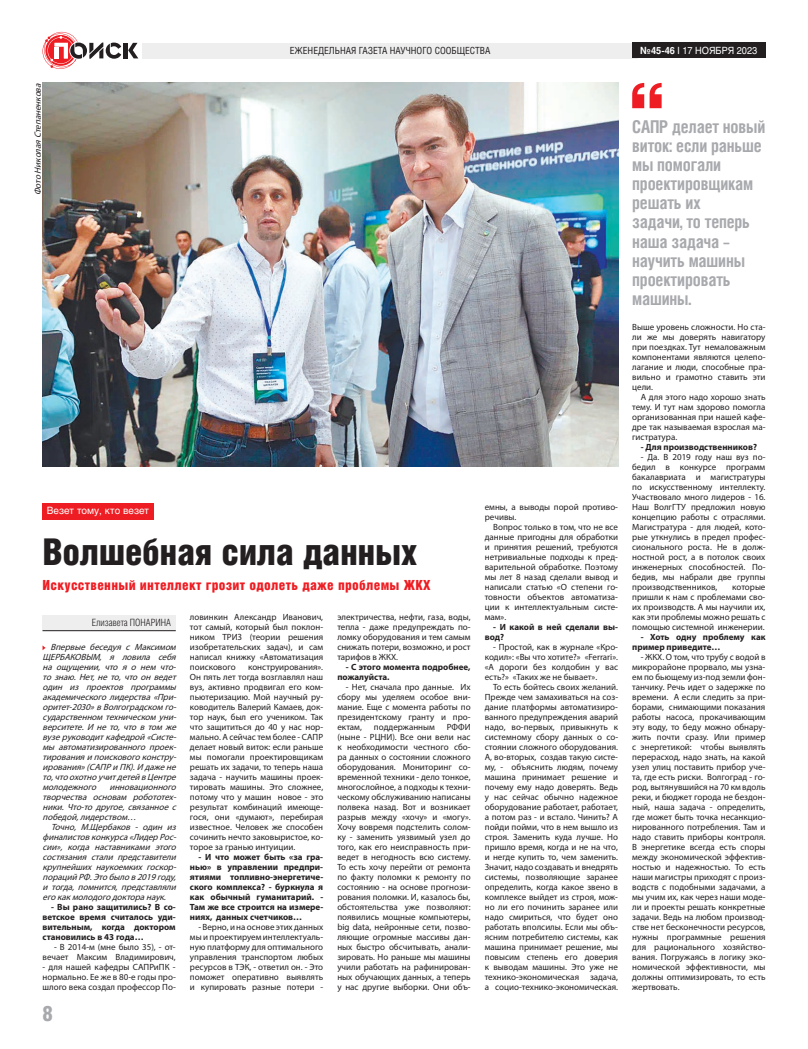
<style>
.page{position:relative;width:808px;height:1049px;background:#fff}
.page>*{position:absolute;margin:0;border:0;box-sizing:border-box;transform-origin:0 0}
.t1{font:37px "Helios Cond Black C";letter-spacing:-.01em;color:#231f20}
.t2{font:21.1px "Helios Cond Black C";color:#a8a9ad}
.t3{font:700 17.7px/19.2px "Helios Cond C";letter-spacing:-.01em;color:#a8a9ad;scale:.96 1}
.t4{font:14px "Helios Cond Black C";letter-spacing:.02em;color:#ee1d23}
.t5{font:10px "Helios C";color:#fff}
.t6{font:10px "Helios Cond Light C";color:#231f20}
.t7{font:9.8px "Helios Cond C";color:#231f20}
.t8{font:9.8px "Helios C";color:#fff;scale:.93 1}
.t9{font:9px/10px "Myriad Pro";color:#231f20;text-align:justify}
.t10{font:italic 9px/10px "Myriad Pro";color:#231f20;text-align:justify}
.t11{font:700 9px/10px "Myriad Pro";color:#231f20}
.s1{font-weight:700}
</style>
<div class="page">
<hr style="left:124px;top:43px;width:4px;height:15px;background:#231f20">
<svg style="left:128px;top:43px;width:10px;height:15px"></svg>
<svg style="left:43px;top:32px;width:78px;height:37px"></svg>
<div style="left:142px;top:43px;width:496px;height:16px;background:#eeeeef"></div>
<div style="left:632px;top:43px;width:133px;height:15px;background:#231f20"></div>
<div style="left:43px;top:615px;width:133px;height:16px;background:#eeeeef"></div>
<hr style="left:43px;top:630px;width:133px;height:1px;background:#231f20">
<svg style="left:632px;top:83px;width:30px;height:25px"></svg>
<div style="left:43px;top:503px;width:111px;height:16px;background:#ee1d23"></div>
<img style="left:43px;top:83px;width:575px;height:383px">
<p class="t10" style="left:33px;top:195px;width:115px;rotate:-90deg">Фото Николая Степаненкова</p>
<p class="t7" style="left:290px;top:45px;width:202px">ЕЖЕНЕДЕЛЬНАЯ ГАЗЕТА НАУЧНОГО СООБЩЕСТВА</p>
<p class="t8" style="left:640px;top:44px;width:127px"><span class="s1">№45-46</span> I 17 НОЯБРЯ 2023</p>
<h3 class="t3" style="left:632px;top:116px;width:140px">САПР делает новый виток: если раньше мы помогали проектировщикам решать их<br>задачи, то теперь наша задача – научить машины проектировать машины.</h3>
<p class="t5" style="left:47px;top:504px;width:104px">Везет тому, кто везет</p>
<h1 class="t1" style="left:43px;top:531px;width:376px">Волшебная сила данных</h1>
<h3 class="t4" style="left:43px;top:577px;width:390px">Искусственный интеллект грозит одолеть даже проблемы ЖКХ</h3>
<p class="t6" style="left:92px;top:617px;width:81px">Елизавета ПОНАРИНА</p>
<p class="t10" style="left:43px;top:643px;width:137px;text-indent:8px">Впервые беседуя с Максимом ЩЕРБАКОВЫМ, я ловила себя на ощущении, что я о нем что&shy;то знаю. Нет, не то, что он ведет один из проектов программы академического лидерства «При&shy;оритет-2030»в Волгоградском го&shy;сударственном техническом уни&shy;верситете. И не то, что в том же вузе руководиткафедрой «Систе&shy;мы автоматизированного проек&shy;тирования и поискового констру&shy;ирования»(САПР и ПК).И даже не то,что охотно учитдетей в Центре молодежного инновационного творчества основам робототех&shy;ники. Что-то другое, связанное с победой,лидерством…</p>
<p class="t10" style="left:43px;top:823px;width:137px;text-indent:9px">Точно, М.Щербаков - один из финалистов конкурса «Лидер Рос&shy;сии», когда наставниками этого состязания стали представители крупнейших наукоемких госкор&shy;пораций РФ.Это было в 2019 году, и тогда, помнится, представляли его как молодого доктора наук.</p>
<p class="t11" style="left:43px;top:902px;width:135px;text-align:justify;text-indent:9px">- Вы рано защитились? В со&shy;ветское время считалось уди&shy;вительным, когда доктором становились в 43 года…</p>
<p class="t9" style="left:43px;top:943px;width:135px;text-align:right">- В 2014-м (мне было 35), - от&shy;вечает Максим Владимирович,</p>
<p class="t9" style="left:43px;top:963px;width:135px">- для нашей кафедры САПРиПК - нормально. Ее же в 80-е годы про&shy;шлого века создал профессор По-</p>
<h2 class="t2" style="left:43px;top:1001px;width:12px">8</h2>
<p class="t9" style="left:190px;top:613px;width:135px">ловинкин Александр Иванович, тот самый, который был поклон&shy;ником ТРИЗ (теории решения изобретательских задач), и сам написал книжку «Автоматизация поискового</p>
<p class="t9" style="left:190px;top:663px;width:135px;text-indent:58px">конструирования».<br>Он пять лет тогда возглавлял наш вуз, активно продвигал его ком&shy;пьютеризацию. Мой научный ру&shy;ководитель Валерий Камаев, док&shy;тор наук, был его учеником. Так что защититься до 40 у нас нор&shy;мально. А сейчас тем более - САПР делает новый виток: если раньше мы помогали проектировщикам решать их задачи, то теперь наша задача - научить машины проек&shy;тировать машины. Это сложнее, потому что у машин новое - это результат комбинаций имеюще&shy;гося, они «думают», перебирая известное. Человек же способен сочинить нечто заковыристое, ко&shy;торое за гранью интуиции.</p>
<p class="t11" style="left:190px;top:852px;width:135px;text-align:justify;text-indent:9px">- И что может быть «за гра&shy;нью» в управлении предпри&shy;ятиями топливно-энергетиче&shy;ского комплекса? - буркнула я как обычный гуманитарий. - Там же все строится на измере&shy;ниях, данных счетчиков…</p>
<p class="t9" style="left:190px;top:923px;width:135px;text-indent:9px">- Верно, и на основе этих данных мы и проектируем интеллектуаль&shy;ную платформу для оптимального управления транспортом любых ресурсов в ТЭК, - ответил он. - Это поможет оперативно выявлять и купировать разные потери -</p>
<p class="t9" style="left:337px;top:613px;width:135px">электричества, нефти, газа, воды, тепла - даже предупреждать по&shy;ломку оборудования и тем самым снижать потери, возможно, и рост тарифов в ЖКХ.</p>
<p class="t11" style="left:337px;top:662px;width:135px;text-indent:9px">- С этого момента подробнее, пожалуйста.</p>
<p class="t9" style="left:337px;top:683px;width:135px;text-indent:9px">- Нет, сначала про данные. Их сбору мы уделяем особое вни&shy;мание. Еще с момента работы по президентскому гранту и про&shy;ектам,</p>
<p class="t9" style="left:337px;top:723px;width:135px;text-indent:110px">РФФИ (ныне - РЦНИ). Все они вели нас к необходимости честного сбо&shy;ра данных о состоянии сложного оборудования. Мониторинг со&shy;временной техники - дело тонкое, многослойное, а подходы к техни&shy;ческому обслуживанию написаны полвека назад. Вот и возникает разрыв между «хочу» и «могу».<br>Хочу вовремя подстелить солом&shy;ку - заменить уязвимый узел до того, как его неисправность при&shy;ведет в негодность всю систему.<br>То есть хочу перейти от ремонта по факту поломки к ремонту по состоянию - на основе прогнози&shy;рования поломки. И, казалось бы, обстоятельства уже позволяют: появились мощные компьютеры, big data, нейронные сети, позво&shy;ляющие огромные массивы дан&shy;ных быстро обсчитывать, анали&shy;зировать. Но раньше мы машины учили работать на рафинирован&shy;ных обучающих данных, а теперь у нас другие выборки. Они объ-</p>
<p class="t9" style="left:374px;top:723px;width:62px">поддержанным</p>
<p class="t9" style="left:485px;top:503px;width:135px">емны, а выводы порой противо&shy;речивы.</p>
<p class="t9" style="left:485px;top:523px;width:135px;text-indent:9px">Вопрос только в том, что не все данные пригодны для обработки и принятия решений, требуются нетривиальные подходы к пред&shy;варительной обработке. Поэтому мы лет 8 назад сделали вывод и написали статью «О степени го&shy;товности объектов автоматиза&shy;ции к интеллектуальным систе&shy;мам».</p>
<p class="t11" style="left:485px;top:622px;width:135px;text-indent:9px">- И какой в ней сделали вы&shy;вод?</p>
<p class="t9" style="left:485px;top:643px;width:135px;text-indent:9px">- Простой, как в журнале «Кро&shy;кодил»: «Вы что хотите?» «Ferrari». «А дороги без колдобин у вас есть?» «Таких же не бывает».</p>
<p class="t9" style="left:485px;top:683px;width:135px;text-indent:9px">То есть бойтесь своих желаний.<br>Прежде чем замахиваться на соз&shy;дание платформы автоматизиро&shy;ванного предупреждения аварий надо, во-первых, привыкнуть к системному сбору данных о со&shy;стоянии сложного оборудования.<br>А, во-вторых, создав такую систе&shy;му, - объяснить людям, почему машина принимает решение и почему ему надо доверять. Ведь у нас сейчас обычно надежное оборудование работает, работает, а потом раз - и встало. Чинить? А пойди пойми, что в нем вышло из строя. Заменить куда лучше. Но пришло время, когда и не на что, и негде купить то, чем заменить.<br>Значит, надо создавать и внедрять системы, позволяющие заранее определить, когда какое звено в комплексе выйдет из строя, мож&shy;но ли его починить заранее или надо смириться, что будет оно работать вполсилы. Если мы объ&shy;ясним потребителю системы, как машина принимает решение, мы повысим степень его доверия к выводам машины. Это уже не технико-экономическая задача, а социо-технико-экономическая.</p>
<p class="t9" style="left:632px;top:323px;width:135px">Выше уровень сложности. Но ста&shy;ли же мы доверять навигатору при поездках. Тут немаловажным компонентами являются целепо&shy;лагание и люди, способные пра&shy;вильно и грамотно ставить эти цели.</p>
<p class="t9" style="left:632px;top:393px;width:135px;text-indent:9px">А для этого надо хорошо знать тему. И тут нам здорово помогла организованная при нашей кафе&shy;дре так называемая взрослая ма&shy;гистратура.</p>
<p class="t11" style="left:641px;top:442px;width:118px">- Для производственников?</p>
<p class="t9" style="left:632px;top:453px;width:135px;text-indent:9px">- Да. В 2019 году наш вуз по&shy;бедил в конкурсе программ бакалавриата и магистратуры по искусственному интеллекту.<br>Участвовало много лидеров - 16.<br>Наш ВолгГТУ предложил новую концепцию работы с отраслями.<br>Магистратура - для людей, кото&shy;рые уткнулись в предел профес&shy;сионального роста. Не в долж&shy;ностной рост, а в потолок своих инженерных способностей. По&shy;бедив, мы набрали две группы производственников,</p>
<p class="t9" style="left:632px;top:583px;width:135px;text-indent:100px">которые пришли к нам с проблемами сво&shy;их производств. А мы научили их, как эти проблемы можно решать с помощью системной инженерии.</p>
<p class="t11" style="left:632px;top:632px;width:135px;text-indent:9px">- Хоть одну проблему как пример приведите…</p>
<p class="t9" style="left:632px;top:653px;width:135px;text-indent:9px">- ЖКХ. О том, что трубу с водой в микрорайоне прорвало, мы узна&shy;ем по бьющему из-под земли фон&shy;танчику. Речь идет о задержке по времени. А если следить за при&shy;борами, снимающими показания работы насоса, прокачивающим эту воду, то беду можно обнару&shy;жить почти сразу. Или пример с энергетикой: чтобы выявлять перерасход, надо знать, на какой узел улиц поставить прибор уче&shy;та, где есть риски. Волгоград - го&shy;род, вытянувшийся на 70 км вдоль реки, и бюджет города не бездон&shy;ный, наша задача - определить, где может быть точка несанкцио&shy;нированного потребления. Там и надо ставить приборы контроля.<br>В энергетике всегда есть споры между экономической эффектив&shy;ностью и надежностью. То есть наши магистры приходят с произ&shy;водств с подобными задачами, а мы учим их, как через наши моде&shy;ли и проекты решать конкретные задачи. Ведь на любом производ&shy;стве нет бесконечности ресурсов, нужны программные решения для рационального хозяйство&shy;вания. Погружаясь в логику эко&shy;номической эффективности, мы должны оптимизировать, то есть жертвовать.</p>
</div>
